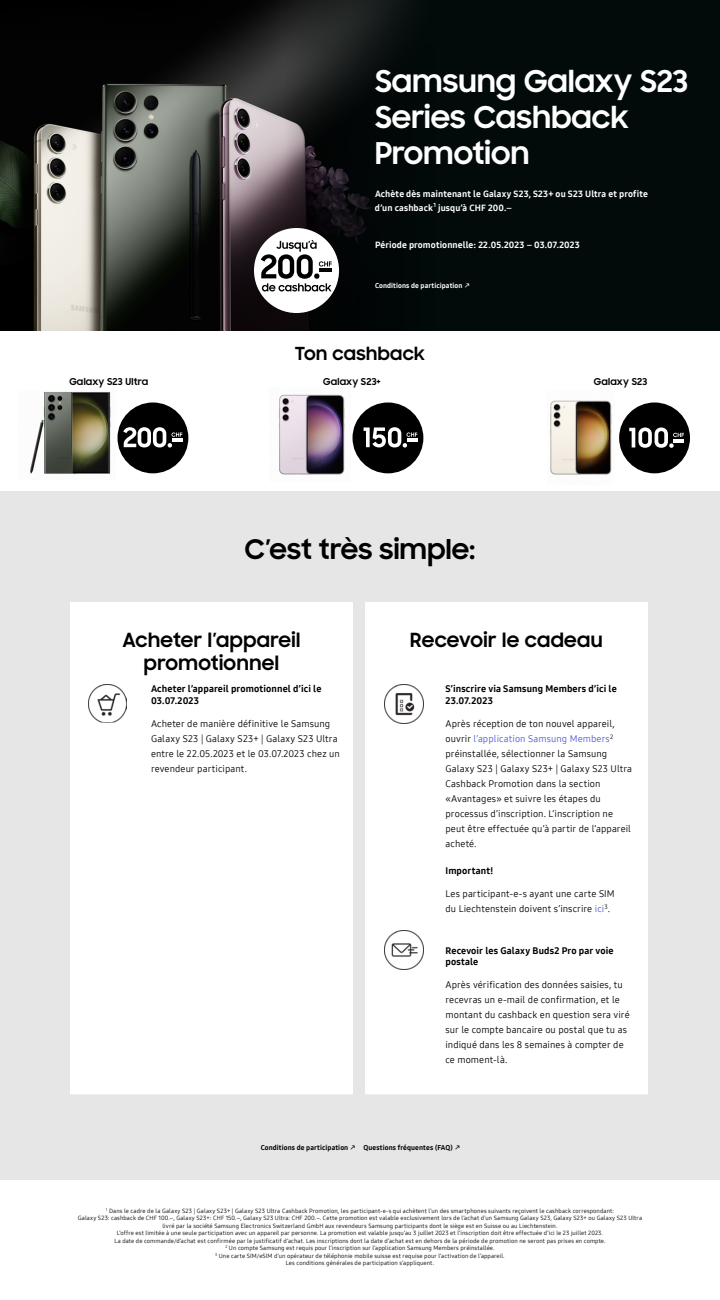
<style>
.page{position:relative;width:720px;height:1300px;background:#fff}
.page>*{position:absolute;margin:0;border:0;box-sizing:border-box;transform-origin:0 0}
.t1{font:700 30px/36px "Samsung Sharp Sans";letter-spacing:.005em;color:#fff}
.t2{font:700 27px "Samsung Sharp Sans";letter-spacing:.01em;color:#000}
.t3{font:700 19.5px/23.4px "Samsung Sharp Sans";letter-spacing:.02em;color:#000;text-align:center}
.t4{font:700 18px "Samsung Sharp Sans";letter-spacing:.025em;color:#000}
.t5{font:9.5px/15px "Samsung One 400";letter-spacing:.01em;color:#000}
.t6{font:9.5px/11.4px "Samsung One 800";letter-spacing:.01em;color:#000}
.t7{font:700 9.5px "Samsung Sharp Sans";letter-spacing:.02em;color:#000}
.t8{font:9px/14px "Samsung One 800";letter-spacing:.015em;color:#fff}
.t9{font:7px "Samsung One 800";letter-spacing:.015em;color:#000}
.t10{font:7px "Samsung One 800";letter-spacing:.015em;color:#fff}
.t11{font:6px/7.5px "Samsung One 400";letter-spacing:.01em;color:#000;text-align:center}
.s1{font-family:"Samsung Sharp Sans";font-weight:500}
.s2{color:#4f5cd6}
</style>
<div class="page">
<div style="left:0;top:492px;width:720px;height:688px;background:#e6e6e6"></div>
<div style="left:70px;top:602px;width:578px;height:492px;background:#fff"></div>
<img style="left:89px;top:685px;width:37px;height:37px">
<img style="left:385px;top:685px;width:39px;height:39px">
<img style="left:385px;top:931px;width:39px;height:38px">
<div style="left:118px;top:403px;width:70px;height:70px;background:#000;border-radius:50%"></div>
<svg style="left:123px;top:427px;width:60px;height:21px"></svg>
<div style="left:353px;top:403px;width:70px;height:70px;background:#000;border-radius:50%"></div>
<svg style="left:364px;top:427px;width:54px;height:21px"></svg>
<div style="left:619px;top:403px;width:71px;height:70px;background:#000;border-radius:50%"></div>
<svg style="left:629px;top:428px;width:55px;height:20px"></svg>
<img style="left:279px;top:394px;width:66px;height:81px">
<img style="left:550px;top:400px;width:62px;height:75px">
<img style="left:30px;top:392px;width:81px;height:82px">
<img style="left:0;top:0;width:285px;height:330px">
<div style="left:438px;top:0;width:282px;height:330px;background:#020a0a"></div>
<svg style="left:285px;top:0;width:153px;height:330px;background:#0f1213"></svg>
<div style="left:254px;top:228px;width:85px;height:85px;background:#fff;border-radius:50%"></div>
<svg style="left:261px;top:240px;width:71px;height:52px"></svg>
<h1 class="t1" style="left:375px;top:62px;width:314px">Samsung Galaxy S23<br>Series Cashback<br>Promotion</h1>
<h3 class="t8" style="left:375px;top:186px;width:274px">Achète dès maintenant le Galaxy S23, S23+ ou S23 Ultra et profite d’un cashback<sup>1</sup> jusqu’à CHF 200.–</h3>
<h3 class="t8" style="left:375px;top:237px;width:206px">Période promotionnelle: 22.05.2023 – 03.07.2023</h3>
<p class="t10" style="left:375px;top:281px;width:97px">Conditions de participation <span class="s1">↗</span></p>
<h3 class="t4" style="left:295px;top:340px;width:132px">Ton cashback</h3>
<h3 class="t7" style="left:69px;top:375px;width:80px">Galaxy S23 Ultra</h3>
<h3 class="t7" style="left:323px;top:375px;width:59px">Galaxy S23+</h3>
<h3 class="t7" style="left:594px;top:375px;width:55px">Galaxy S23</h3>
<h2 class="t2" style="left:245px;top:529px;width:232px">C’est très simple:</h2>
<h3 class="t3" style="left:123px;top:627px;width:179px">Acheter l’appareil promotionnel</h3>
<h3 class="t3" style="left:410px;top:627px;width:194px">Recevoir le cadeau</h3>
<h3 class="t6" style="left:151px;top:683px;width:172px">Acheter l’appareil promotionnel d’ici le<br>03.07.2023</h3>
<h3 class="t5" style="left:151px;top:716px;width:190px">Acheter de manière définitive le Samsung Galaxy S23 | Galaxy S23+ | Galaxy S23 Ultra entre le 22.05.2023 et le 03.07.2023 chez un revendeur participant.</h3>
<h3 class="t6" style="left:446px;top:683px;width:173px">S’inscrire via Samsung Members d’ici le<br>23.07.2023</h3>
<p class="t5" style="left:445px;top:716px;width:188px">Après réception de ton nouvel appareil, ouvrir <span class="s2">l’application Samsung Members</span><sup>2 </sup>préinstallée, sélectionner la Samsung Galaxy S23 | Galaxy S23+ | Galaxy S23 Ultra Cashback Promotion dans la section «Avantages» et suivre les étapes du processus d’inscription. L’inscription ne peut être effectuée qu’à partir de l’appareil acheté.</p>
<h3 class="t6" style="left:445px;top:864px;width:50px">Important!</h3>
<h3 class="t5" style="left:445px;top:886px;width:171px">Les participant-e-s ayant une carte SIM du Liechtenstein doivent s’inscrire <span class="s2">ici</span><sup>3</sup>.</h3>
<h3 class="t6" style="left:446px;top:944px;width:170px">Recevoir les Galaxy Buds2 Pro par voie postale</h3>
<h3 class="t5" style="left:446px;top:977px;width:186px">Après vérification des données saisies, tu recevras un e-mail de confirmation, et le montant du cashback en question sera viré sur le compte bancaire ou postal que tu as indiqué dans les 8 semaines à compter de ce moment-là.</h3>
<p class="t9" style="left:261px;top:1143px;width:202px">Conditions de participation <span class="s1">↗</span> Questions fréquentes (FAQ) <span class="s1">↗</span></p>
<p class="t11" style="left:78px;top:1207px;width:566px"><sup>1</sup> Dans le cadre de la Galaxy S23 | Galaxy S23+ | Galaxy S23 Ultra Cashback Promotion, les participant-e-s qui achètent l’un des smartphones suivants reçoivent le cashback correspondant:<br>Galaxy S23: cashback de CHF 100.–, Galaxy S23+: CHF 150.–, Galaxy S23 Ultra: CHF 200.–. Cette promotion est valable exclusivement lors de l’achat d’un Samsung Galaxy S23, Galaxy S23+ ou Galaxy S23 Ultra livré par la société Samsung Electronics Switzerland GmbH aux revendeurs Samsung participants dont le siège est en Suisse ou au Liechtenstein.<br>L’offre est limitée à une seule participation avec un appareil par personne. La promotion est valable jusqu’au 3 juillet 2023 et l’inscription doit être effectuée d’ici le 23 juillet 2023.<br>La date de commande/d’achat est confirmée par le justificatif d’achat. Les inscriptions dont la date d’achat est en dehors de la période de promotion ne seront pas prises en compte.<br><sup>2</sup> Un compte Samsung est requis pour l’inscription sur l’application Samsung Members préinstallée.<br><sup>3</sup> Une carte SIM/eSIM d’un opérateur de téléphonie mobile suisse est requise pour l’activation de l’appareil.<br>Les conditions générales de participation s’appliquent.</p>
</div>
